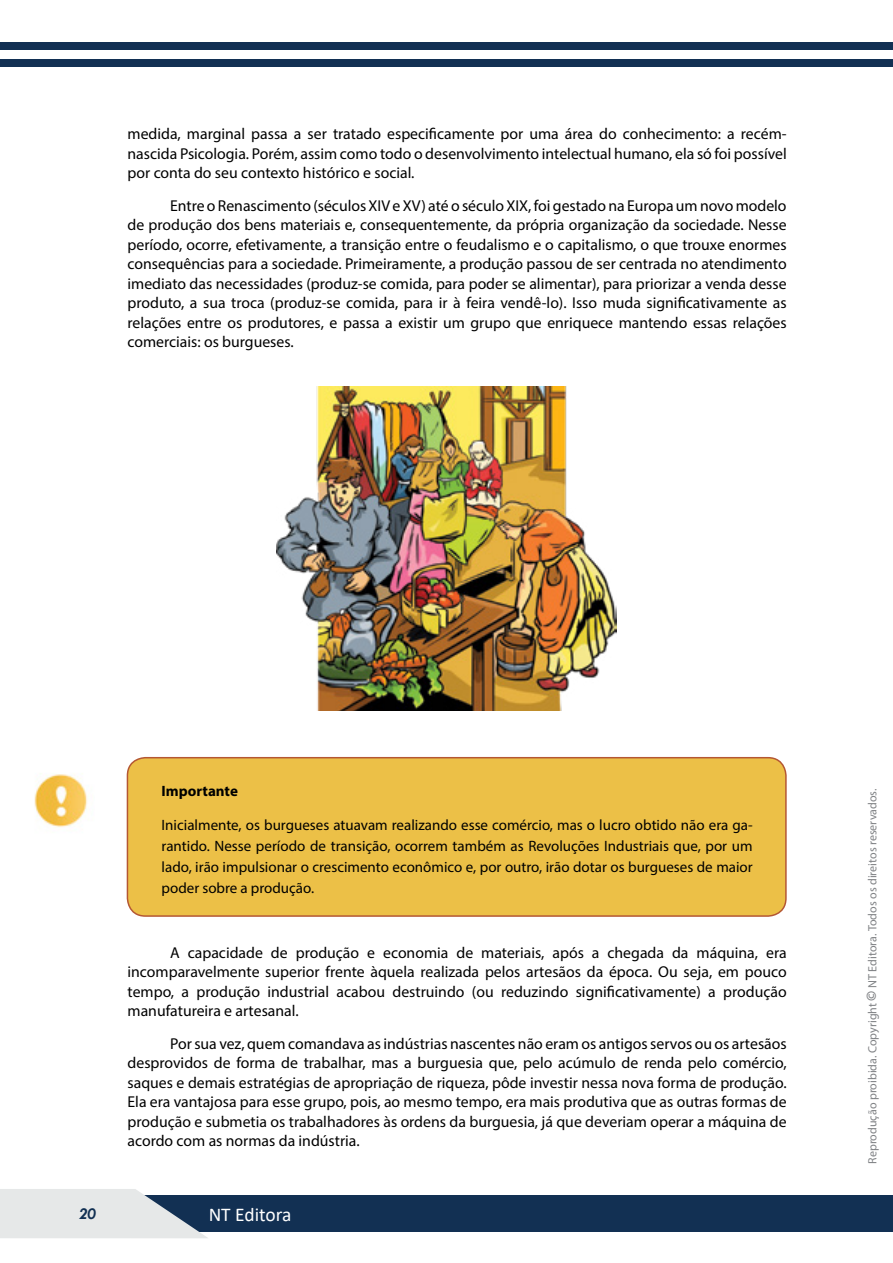
<style>
.page{position:relative;width:893px;height:1263px;background:#fff}
.page>*{position:absolute;margin:0;border:0;box-sizing:border-box;transform-origin:0 0}
.t1{font:19.5px "Calibri";color:#fff}
.t2{font:italic 700 16.5px "Tw Cen";color:#123053}
.t3{font:15.75px/19.5px "Myriad Pro";color:#000;text-align:justify}
.t4{font:15px/21px "Myriad Pro";color:#000;text-align:justify}
.t5{font:700 15px "Myriad Pro";color:#000}
.t6{font:12px "Myriad Pro";color:#808285}
.s1{font-weight:700;font-size:15px}
</style>
<div class="page">
<div style="left:0;top:43px;width:893px;height:7px;background:#123053"></div>
<div style="left:0;top:59px;width:893px;height:7px;background:#123053"></div>
<div style="left:0;top:1195px;width:893px;height:37px;background:#123053"></div>
<svg style="left:0;top:1189px;width:208px;height:49px"></svg>
<div style="left:127px;top:758px;width:659px;height:158px;background:#ecc047;border-radius:18px"></div>
<div style="left:127px;top:757px;width:660px;height:160px;border:2px solid #b45733;border-radius:18px"></div>
<img style="left:276px;top:387px;width:341px;height:323px">
<img style="left:34px;top:774px;width:53px;height:54px">
<p class="t3" style="left:128px;top:124px;width:661px">medida, marginal passa a ser tratado especificamente por uma área do conhecimento: a recém&shy;nascida Psicologia. Porém, assim como todo o desenvolvimento intelectual humano, ela só foi possível por conta do seu contexto histórico e social.</p>
<p class="t3" style="left:128px;top:195px;width:661px;text-indent:43px">Entre o Renascimento (séculos XIV e XV) até o século XIX, foi gestado na Europa um novo modelo de produção dos bens materiais e, consequentemente, da própria organização da sociedade. Nesse período, ocorre, efetivamente, a transição entre o feudalismo e o capitalismo, o que trouxe enormes consequências para a sociedade. Primeiramente, a produção passou de ser centrada no atendimento imediato das necessidades (produz-se comida, para poder se alimentar), para priorizar a venda desse produto, a sua troca (produz-se comida, para ir à feira vendê-lo). Isso muda significativamente as relações entre os produtores, e passa a existir um grupo que enriquece mantendo essas relações comerciais: os burgueses.</p>
<p class="t5" style="left:162px;top:782px;width:78px">Importante</p>
<p class="t4" style="left:162px;top:814px;width:593px">Inicialmente, os burgueses atuavam realizando esse comércio, mas o lucro obtido não era ga&shy;rantido. Nesse período de transição, ocorrem também as Revoluções Industriais que, por um lado, irão impulsionar o crescimento econômico e, por outro, irão dotar os burgueses de maior poder sobre a produção.</p>
<p class="t3" style="left:128px;top:942px;width:661px;text-indent:43px">A capacidade de produção e economia de materiais, após a chegada da máquina, era incomparavelmente superior frente àquela realizada pelos artesãos da época. Ou seja, em pouco tempo, a produção industrial acabou destruindo (ou reduzindo significativamente) a produção manufatureira e artesanal.</p>
<p class="t3" style="left:128px;top:1033px;width:661px;text-indent:43px">Por sua vez, quem comandava as indústrias nascentes não eram os antigos servos ou os artesãos desprovidos de forma de trabalhar, mas a burguesia que, pelo acúmulo de renda pelo comércio, saques e demais estratégias de apropriação de riqueza, pôde investir nessa nova forma de produção.<br>Ela era vantajosa para esse grupo, pois, ao mesmo tempo, era mais produtiva que as outras formas de produção e submetia os trabalhadores às ordens da burguesia, já que deveriam operar a máquina de acordo com as normas da indústria.</p>
<p class="t2" style="left:79px;top:1204px;width:19px">20</p>
<p class="t1" style="left:209px;top:1201px;width:84px">NT Editora</p>
<p class="t6" style="left:865px;top:1164px;width:377px;rotate:-90deg">Reprodução proibida. Copyright <span class="s1">©</span> NT Editora. Todos os direitos reservados.</p>
</div>
